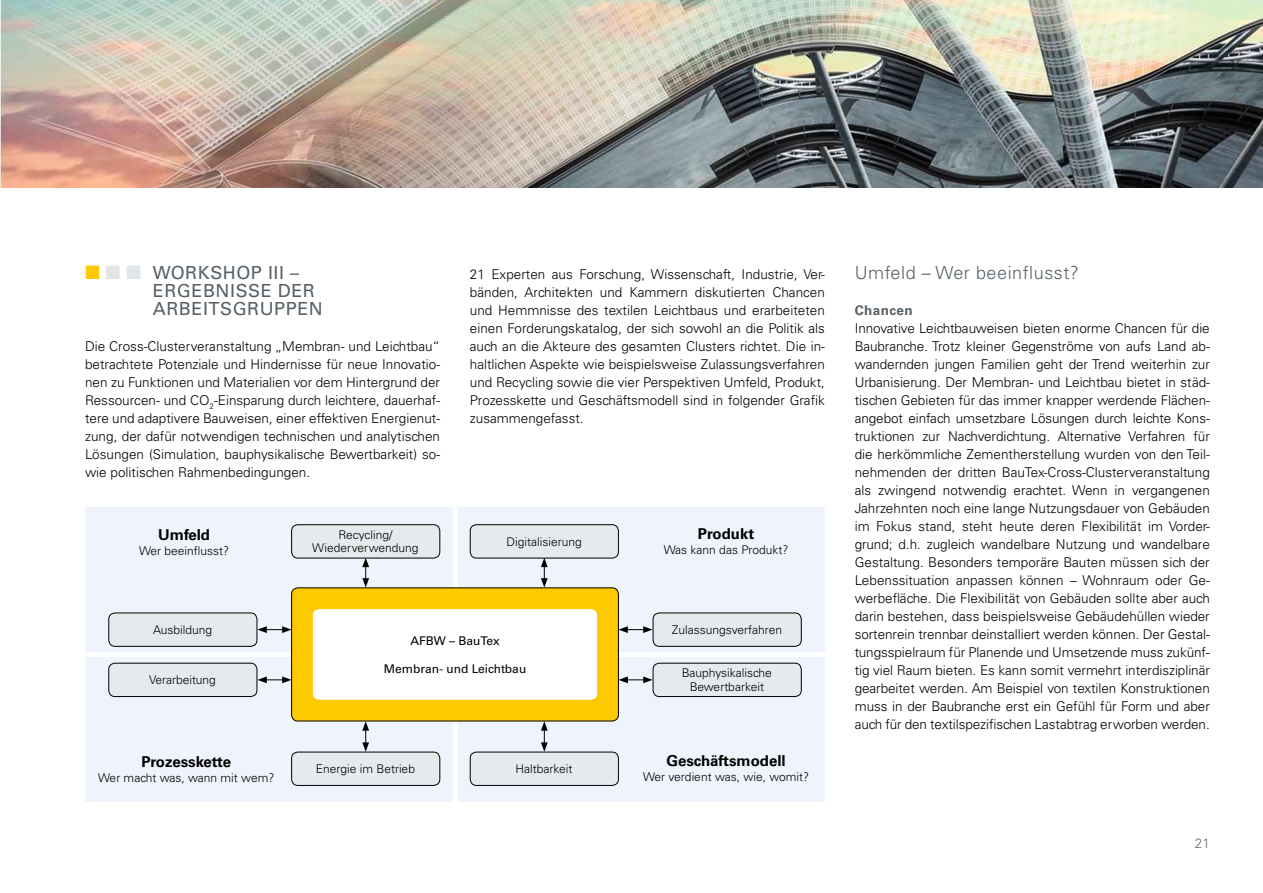
<style>
.page{position:relative;width:1263px;height:893px;background:#fff}
.page>*{position:absolute;margin:0;border:0;box-sizing:border-box;transform-origin:0 0}
.t1{font:18px/18px "Univers LT Std";letter-spacing:.03em;color:#566066}
.t2{font:300 18px "Univers LT Std";letter-spacing:.03em;color:#566066}
.t3{font:700 15px "Univers LT Std";color:#000}
.t4{font:300 13.5px/18px "Univers LT Std";color:#000;text-align:justify}
.t5{font:700 13.5px "Univers LT Std";letter-spacing:.03em;color:#566066}
.t6{font:300 13.5px "Univers LT Std";color:#686867}
.t7{font:300 12px/13.5px "Univers LT Std";color:#000;text-align:center}
.t8{font:12px "Univers LT Std";color:#000}
</style>
<div class="page">
<div style="left:85px;top:507px;width:740px;height:294px;background:#eff3fb"></div>
<div style="left:85px;top:652px;width:425px;height:5px;background:#fff"></div>
<div style="left:617px;top:652px;width:208px;height:5px;background:#fff"></div>
<div style="left:453px;top:507px;width:5px;height:294px;background:#fff"></div>
<div style="left:292px;top:588px;width:326px;height:133px;background:#fdc900;border-radius:6px"></div>
<div style="left:291px;top:587px;width:328px;height:134px;border:1px solid #000;border-radius:6px"></div>
<div style="left:313px;top:609px;width:284px;height:91px;background:#fff;border-radius:6px"></div>
<div style="left:653px;top:613px;width:148px;height:33px;background:#e7eaec;border-radius:6px"></div>
<div style="left:653px;top:613px;width:148px;height:34px;border:1px solid #000;border-radius:6px"></div>
<div style="left:109px;top:613px;width:148px;height:33px;background:#e7eaec;border-radius:6px"></div>
<div style="left:108px;top:613px;width:149px;height:34px;border:1px solid #000;border-radius:6px"></div>
<div style="left:653px;top:663px;width:148px;height:33px;background:#e7eaec;border-radius:6px"></div>
<div style="left:653px;top:663px;width:148px;height:34px;border:1px solid #000;border-radius:6px"></div>
<div style="left:292px;top:752px;width:148px;height:33px;background:#e7eaec;border-radius:6px"></div>
<div style="left:291px;top:752px;width:149px;height:34px;border:1px solid #000;border-radius:6px"></div>
<div style="left:292px;top:525px;width:148px;height:33px;background:#e7eaec;border-radius:6px"></div>
<div style="left:291px;top:524px;width:149px;height:34px;border:1px solid #000;border-radius:6px"></div>
<div style="left:470px;top:752px;width:148px;height:33px;background:#e7eaec;border-radius:6px"></div>
<div style="left:470px;top:752px;width:149px;height:34px;border:1px solid #000;border-radius:6px"></div>
<div style="left:470px;top:525px;width:148px;height:33px;background:#e7eaec;border-radius:6px"></div>
<div style="left:470px;top:524px;width:149px;height:34px;border:1px solid #000;border-radius:6px"></div>
<div style="left:109px;top:663px;width:148px;height:33px;background:#e7eaec;border-radius:6px"></div>
<div style="left:108px;top:663px;width:149px;height:34px;border:1px solid #000;border-radius:6px"></div>
<svg style="left:257px;top:626px;width:34px;height:7px"></svg>
<svg style="left:618px;top:626px;width:34px;height:7px"></svg>
<svg style="left:541px;top:721px;width:7px;height:31px"></svg>
<svg style="left:362px;top:558px;width:7px;height:29px"></svg>
<svg style="left:541px;top:558px;width:7px;height:29px"></svg>
<svg style="left:362px;top:721px;width:7px;height:31px"></svg>
<svg style="left:257px;top:676px;width:34px;height:7px"></svg>
<svg style="left:618px;top:676px;width:34px;height:7px"></svg>
<img style="left:0;top:0;width:1263px;height:187px">
<h1 class="t1" style="left:153px;top:263px;width:172px">WORKSHOP III –<br>ERGEBNISSE DER -ARBEITSGRUPPEN</h1>
<p class="t4" style="left:85px;top:337px;width:357px">Die Cross-Clusterveranstaltung „Membran- und Leichtbau“ betrachtete Potenziale und Hindernisse für neue Innovatio&shy;nen zu Funktionen und Materialien vor dem Hintergrund der Ressourcen- und CO<sub>2</sub>-Einsparung durch leichtere, dauerhaf&shy;tere und adaptivere Bauweisen, einer effektiven Energienut&shy;zung, der dafür notwendigen technischen und analytischen Lösungen (Simulation, bauphysikalische Bewertbarkeit) so&shy;wie politischen Rahmenbedingungen.</p>
<p class="t4" style="left:470px;top:265px;width:357px">21 Experten aus Forschung, Wissenschaft, Industrie, Ver&shy;bänden, Architekten und Kammern diskutierten Chancen und Hemmnisse des textilen Leichtbaus und erarbeiteten einen Forderungskatalog, der sich sowohl an die Politik als auch an die Akteure des gesamten Clusters richtet. Die in&shy;haltlichen Aspekte wie beispielsweise Zulassungsverfahren und Recycling sowie die vier Perspektiven Umfeld, Produkt, Prozesskette und Geschäftsmodell sind in folgender Grafik zusammengefasst.</p>
<h1 class="t2" style="left:855px;top:261px;width:226px">Umfeld – Wer beeinflusst?</h1>
<p class="t5" style="left:855px;top:302px;width:59px">Chancen</p>
<p class="t4" style="left:855px;top:319px;width:357px">Innovative Leichtbauweisen bieten enorme Chancen für die Baubranche. Trotz kleiner Gegenströme von aufs Land ab&shy;wandernden jungen Familien geht der Trend weiterhin zur Urbanisierung. Der Membran- und Leichtbau bietet in städ&shy;tischen Gebieten für das immer knapper werdende Flächen&shy;angebot einfach umsetzbare Lösungen durch leichte Kons&shy;truktionen zur Nachverdichtung. Alternative Verfahren für die herkömmliche Zementherstellung wurden von den Teil&shy;nehmenden der dritten BauTex-Cross-Clusterveranstaltung als zwingend notwendig erachtet. Wenn in vergangenen Jahrzehnten noch eine lange Nutzungsdauer von Gebäuden im Fokus stand, steht heute deren Flexibilität im Vorder&shy;grund; d.h. zugleich wandelbare Nutzung und wandelbare Gestaltung. Besonders temporäre Bauten müssen sich der Lebenssituation anpassen können – Wohnraum oder Ge&shy;werbefläche. Die Flexibilität von Gebäuden sollte aber auch darin bestehen, dass beispielsweise Gebäudehüllen wieder sortenrein trennbar deinstalliert werden können. Der Gestal&shy;tungsspielraum für Planende und Umsetzende muss zukünf&shy;tig viel Raum bieten. Es kann somit vermehrt interdisziplinär gearbeitet werden. Am Beispiel von textilen Konstruktionen muss in der Baubranche erst ein Gefühl für Form und aber auch für den textilspezifischen Lastabtrag erworben werden.</p>
<p class="t3" style="left:698px;top:524px;width:58px">Produkt</p>
<p class="t7" style="left:664px;top:543px;width:126px">Was kann das Produkt?</p>
<p class="t3" style="left:158px;top:525px;width:53px">Umfeld</p>
<p class="t7" style="left:139px;top:543px;width:92px">Wer beeinflusst?</p>
<p class="t7" style="left:312px;top:528px;width:108px">Recycling/<br>Wiederverwendung</p>
<p class="t7" style="left:506px;top:535px;width:77px">Digitalisierung</p>
<p class="t7" style="left:153px;top:623px;width:61px">Ausbildung</p>
<p class="t7" style="left:672px;top:623px;width:112px">Zulassungsverfahren</p>
<p class="t7" style="left:682px;top:666px;width:92px">Bauphysikalische<br>Bewertbarkeit</p>
<p class="t8" style="left:410px;top:633px;width:91px">AFBW – BAUTEX</p>
<p class="t8" style="left:384px;top:662px;width:144px">MEMBRAN- UND LEICHTBAU</p>
<p class="t7" style="left:149px;top:673px;width:68px">Verarbeitung</p>
<p class="t3" style="left:141px;top:752px;width:91px">Prozesskette</p>
<p class="t7" style="left:98px;top:770px;width:178px">Wer macht was, wann mit wem?</p>
<p class="t7" style="left:316px;top:762px;width:101px">Energie im Betrieb</p>
<p class="t7" style="left:515px;top:762px;width:59px">Haltbarkeit</p>
<p class="t3" style="left:666px;top:751px;width:121px">Geschäftsmodell</p>
<p class="t7" style="left:643px;top:770px;width:168px">Wer verdient was, wie, womit?</p>
<p class="t6" style="left:1195px;top:835px;width:17px">21</p>
</div>
